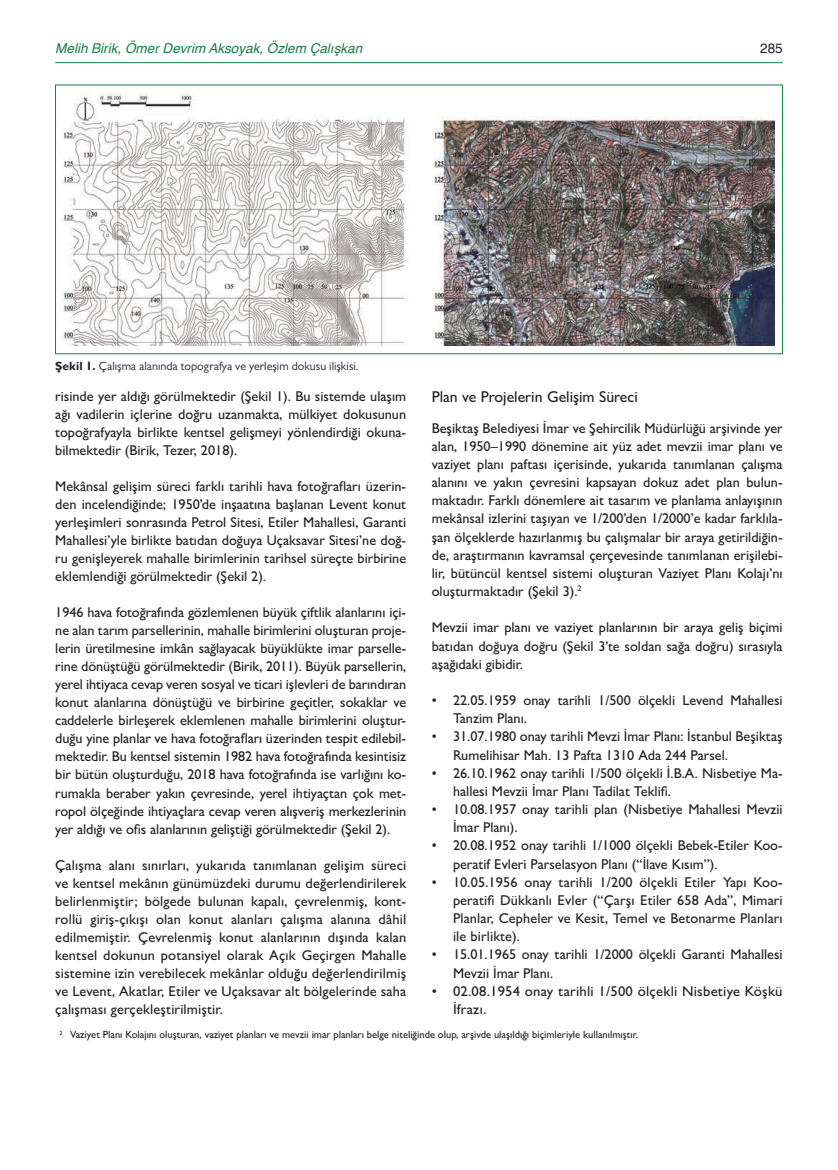
<style>
.page{position:relative;width:838px;height:1170px;background:#fff}
.page>*{position:absolute;margin:0;border:0;box-sizing:border-box;transform-origin:0 0}
.t1{font:500 15.75px "Gill Sans MT Pro";color:#231f20}
.t2{font:500 14.25px/18px "Gill Sans MT Pro";color:#231f20;text-align:justify}
.t3{font:italic 13.5px "Helvetica";color:#0e813f}
.t4{font:13.5px "Helvetica";color:#231f20}
.t5{font:12px "Gill Sans MT Pro";color:#231f20}
.t6{font:500 10.5px "Gill Sans MT Pro";color:#231f20}
.s1{font-weight:700}
</style>
<div class="page">
<hr style="left:55px;top:62px;width:727px;height:1px;background:#0e813f">
<img style="left:64px;top:93px;width:710px;height:252px">
<p class="t3" style="left:55px;top:37px;width:308px">Melih Birik, Ömer Devrim Aksoyak, Özlem Çalışkan</p>
<p class="t4" style="left:760px;top:37px;width:24px">285</p>
<p class="t5" style="left:55px;top:358px;width:305px"><span class="s1">Şekil 1.</span> Çalışma alanında topografya ve yerleşim dokusu ilişkisi.</p>
<p class="t2" style="left:55px;top:387px;width:352px">risinde yer aldığı görülmektedir (Şekil 1). Bu sistemde ulaşım ağı vadilerin içlerine doğru uzanmakta, mülkiyet dokusunun topoğrafyayla birlikte kentsel gelişmeyi yönlendirdiği okuna&shy;bilmektedir (Birik, Tezer, 2018).</p>
<p class="t2" style="left:55px;top:477px;width:352px">Mekânsal gelişim süreci farklı tarihli hava fotoğrafları üzerin&shy;den incelendiğinde; 1950’de inşaatına başlanan Levent konut yerleşimleri sonrasında Petrol Sitesi, Etiler Mahallesi, Garanti Mahallesi’yle birlikte batıdan doğuya Uçaksavar Sitesi’ne doğ&shy;ru genişleyerek mahalle birimlerinin tarihsel süreçte birbirine eklemlendiği görülmektedir (Şekil 2).</p>
<p class="t2" style="left:55px;top:603px;width:352px">1946 hava fotoğrafında gözlemlenen büyük çiftlik alanlarını içi&shy;ne alan tarım parsellerinin, mahalle birimlerini oluşturan proje&shy;lerin üretilmesine imkân sağlayacak büyüklükte imar parselle&shy;rine dönüştüğü görülmektedir (Birik, 2011). Büyük parsellerin, yerel ihtiyaca cevap veren sosyal ve ticari işlevleri de barındıran konut alanlarına dönüştüğü ve birbirine geçitler, sokaklar ve caddelerle birleşerek eklemlenen mahalle birimlerini oluştur&shy;duğu yine planlar ve hava fotoğrafları üzerinden tespit edilebil&shy;mektedir. Bu kentsel sistemin 1982 hava fotoğrafında kesintisiz bir bütün oluşturduğu, 2018 hava fotoğrafında ise varlığını ko&shy;rumakla beraber yakın çevresinde, yerel ihtiyaçtan çok met&shy;ropol ölçeğinde ihtiyaçlara cevap veren alışveriş merkezlerinin yer aldığı ve ofis alanlarının geliştiği görülmektedir (Şekil 2).</p>
<p class="t2" style="left:55px;top:855px;width:352px">Çalışma alanı sınırları, yukarıda tanımlanan gelişim süreci ve kentsel mekânın günümüzdeki durumu değerlendirilerek belirlenmiştir; bölgede bulunan kapalı, çevrelenmiş, kont&shy;rollü giriş-çıkışı olan konut alanları çalışma alanına dâhil edilmemiştir. Çevrelenmiş konut alanlarının dışında kalan kentsel dokunun potansiyel olarak Açık Geçirgen Mahalle sistemine izin verebilecek mekânlar olduğu değerlendirilmiş ve Levent, Akatlar, Etiler ve Uçaksavar alt bölgelerinde saha çalışması gerçekleştirilmiştir.</p>
<p class="t1" style="left:432px;top:387px;width:207px">Plan ve Projelerin Gelişim Süreci</p>
<p class="t2" style="left:432px;top:418px;width:352px">Beşiktaş Belediyesi İmar ve Şehircilik Müdürlüğü arşivinde yer alan, 1950–1990 dönemine ait yüz adet mevzii imar planı ve vaziyet planı paftası içerisinde, yukarıda tanımlanan çalışma alanını ve yakın çevresini kapsayan dokuz adet plan bulun&shy;maktadır. Farklı dönemlere ait tasarım ve planlama anlayışının mekânsal izlerini taşıyan ve 1/200’den 1/2000’e kadar farklıla&shy;şan ölçeklerde hazırlanmış bu çalışmalar bir araya getirildiğin&shy;de, araştırmanın kavramsal çerçevesinde tanımlanan erişilebi&shy;lir, bütüncül kentsel sistemi oluşturan Vaziyet Planı Kolajı’nı oluşturmaktadır (Şekil 3).<sup>2</sup></p>
<p class="t2" style="left:432px;top:618px;width:352px">Mevzii imar planı ve vaziyet planlarının bir araya geliş biçimi batıdan doğuya doğru (Şekil 3’te soldan sağa doğru) sırasıyla aşağıdaki gibidir.</p>
<p class="t2" style="left:453px;top:691px;width:331px;text-indent:-21px">• 22.05.1959 onay tarihli 1/500 ölçekli Levend Mahallesi<br>Tanzim Planı.</p>
<p class="t2" style="left:453px;top:727px;width:331px;text-indent:-21px">• 31.07.1980 onay tarihli Mevzi İmar Planı: İstanbul Beşiktaş<br>Rumelihisar Mah. 13 Pafta 1310 Ada 244 Parsel.</p>
<p class="t2" style="left:453px;top:763px;width:331px;text-indent:-21px">• 26.10.1962 onay tarihli 1/500 ölçekli İ.B.A. Nisbetiye Ma&shy;hallesi Mevzii İmar Planı Tadilat Teklifi.</p>
<p class="t2" style="left:453px;top:800px;width:331px;text-indent:-21px">• 10.08.1957 onay tarihli plan (Nisbetiye Mahallesi Mevzii<br>İmar Planı).</p>
<p class="t2" style="left:453px;top:836px;width:331px;text-indent:-21px">• 20.08.1952 onay tarihli 1/1000 ölçekli Bebek-Etiler Koo&shy;peratif Evleri Parselasyon Planı (“İlave Kısım”).</p>
<p class="t2" style="left:453px;top:872px;width:331px;text-indent:-21px">• 10.05.1956 onay tarihli 1/200 ölçekli Etiler Yapı Koo&shy;peratifi Dükkanlı Evler (“Çarşı Etiler 658 Ada”, Mimari Planlar, Cepheler ve Kesit, Temel ve Betonarme Planları ile birlikte).</p>
<p class="t2" style="left:453px;top:945px;width:331px;text-indent:-21px">• 15.01.1965 onay tarihli 1/2000 ölçekli Garanti Mahallesi<br>Mevzii İmar Planı.</p>
<p class="t2" style="left:453px;top:981px;width:331px;text-indent:-21px">• 02.08.1954 onay tarihli 1/500 ölçekli Nisbetiye Köşkü<br>İfrazı.</p>
<p class="t6" style="left:60px;top:1028px;width:580px"><sup>2</sup> Vaziyet Planı Kolajını oluşturan, vaziyet planları ve mevzii imar planları belge niteliğinde olup, arşivde ulaşıldığı biçimleriyle kullanılmıştır.</p>
</div>
